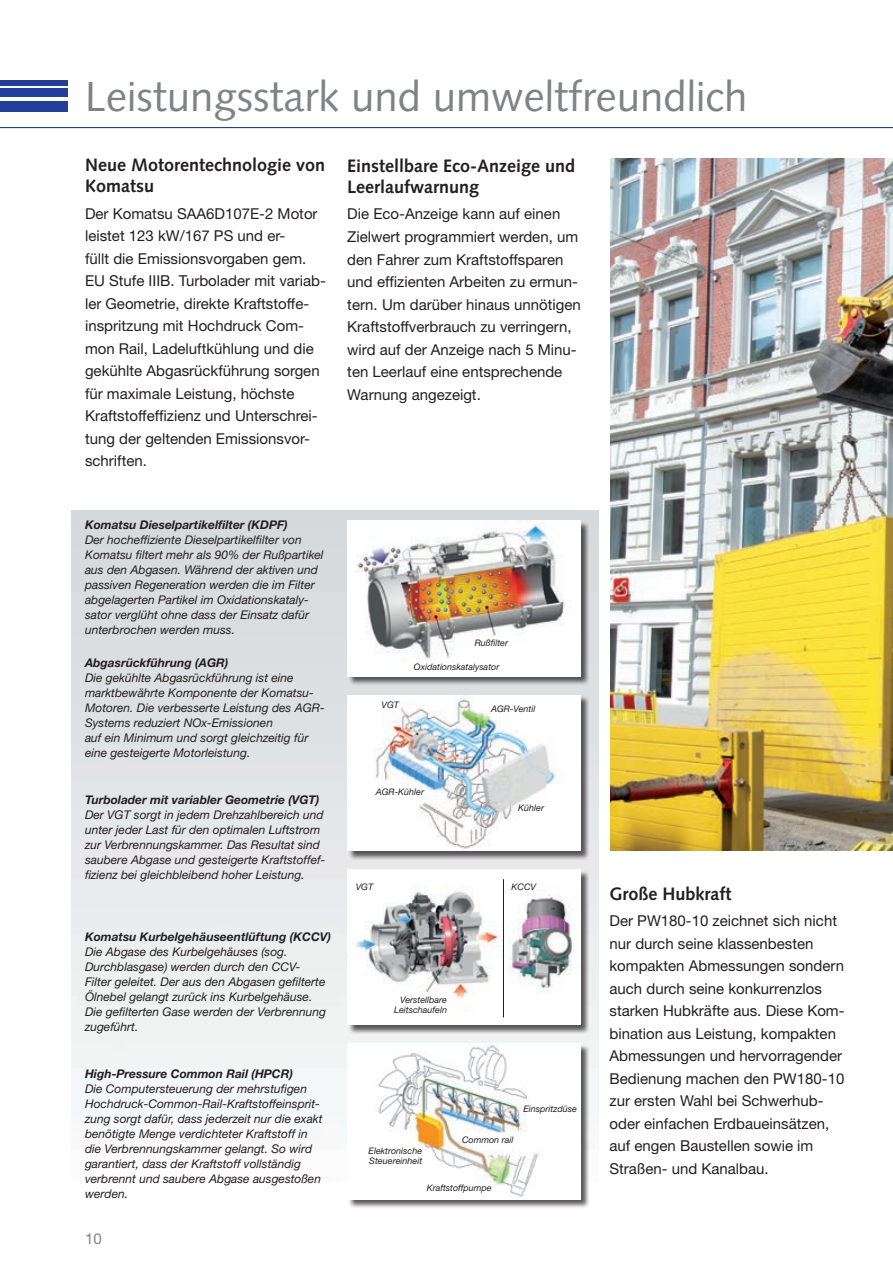
<style>
.page{position:relative;width:893px;height:1263px;background:#fff}
.page>*{position:absolute;margin:0;border:0;box-sizing:border-box;transform-origin:0 0}
.t1{font:42px "Syntax LTCE";color:#808285}
.t2{font:700 18px/21px "Syntax LTCE";color:#231f20}
.t3{font:15px/22.5px "Helvetica Neue LT Pro";color:#231f20}
.t4{font:15px "Helvetica Neue LT Pro";color:#808285}
.t5{font:italic 12px/15px "Helvetica Neue LT Pro";color:#231f20}
.t6{font:italic 700 12px "Helvetica Neue LT Pro";color:#231f20}
.t7{font:italic 9px/10.8px "Helvetica Neue LT Pro";color:#231f20;text-align:right}
</style>
<div class="page">
<img style="left:610px;top:158px;width:283px;height:692px">
<hr style="left:0;top:127px;width:893px;height:1px;background:#223f99">
<div style="left:0;top:101px;width:68px;height:10px;background:#223f99"></div>
<div style="left:0;top:89px;width:68px;height:8px;background:#223f99"></div>
<div style="left:0;top:80px;width:68px;height:5px;background:#223f99"></div>
<div style="left:348px;top:521px;width:241px;height:165px;background:#231f20;opacity:.75"></div>
<img style="left:348px;top:521px;width:232px;height:155px">
<div style="left:348px;top:695px;width:241px;height:165px;background:#231f20;opacity:.75"></div>
<img style="left:348px;top:695px;width:232px;height:155px">
<div style="left:348px;top:869px;width:241px;height:165px;background:#231f20;opacity:.75"></div>
<img style="left:347px;top:869px;width:233px;height:156px">
<div style="left:348px;top:1044px;width:241px;height:164px;background:#231f20;opacity:.75"></div>
<img style="left:348px;top:1044px;width:232px;height:155px">
<hr style="left:503px;top:879px;width:1px;height:138px;background:#231f20">
<h1 class="t1" style="left:85px;top:72px;width:664px">Leistungsstark und umweltfreundlich</h1>
<h2 class="t2" style="left:85px;top:154px;width:242px">Neue Motorentechnologie von<br>Komatsu</h2>
<p class="t3" style="left:85px;top:202px;width:242px">Der Komatsu SAA6D107E-2 Motor leistet 123 kW/167 PS und er-<br>füllt die Emissionsvorgaben gem.<br>EU Stufe IIIB. Turbolader mit variab&shy;ler Geometrie, direkte Kraftstoffe&shy;inspritzung mit Hochdruck Com&shy;mon Rail, Ladeluftkühlung und die gekühlte Abgasrückführung sorgen für maximale Leistung, höchste<br>Kraftstoffeffizienz und Unterschrei&shy;tung der geltenden Emissionsvor&shy;schriften.</p>
<h2 class="t2" style="left:347px;top:155px;width:230px">Einstellbare Eco-Anzeige und<br>Leerlaufwarnung</h2>
<p class="t3" style="left:347px;top:203px;width:235px">Die Eco-Anzeige kann auf einen<br>Zielwert programmiert werden, um den Fahrer zum Kraftstoffsparen und effizienten Arbeiten zu ermun&shy;tern. Um darüber hinaus unnötigen<br>Kraftstoffverbrauch zu verringern, wird auf der Anzeige nach 5 Minu&shy;ten Leerlauf eine entsprechende<br>Warnung angezeigt.</p>
<p class="t6" style="left:85px;top:517px;width:204px">Komatsu Dieselpartikelfilter (KDPF)</p>
<p class="t5" style="left:85px;top:532px;width:240px">Der hocheffiziente Dieselpartikelfilter von Komatsu filtert mehr als 90% der Rußpartikel aus den Abgasen. Während der aktiven und passiven Regeneration werden die im Filter abgelagerten Partikel im Oxidationskataly&shy;sator verglüht ohne dass der Einsatz dafür unterbrochen werden muss.</p>
<p class="t6" style="left:85px;top:655px;width:145px">Abgasrückführung (AGR)</p>
<p class="t5" style="left:85px;top:669px;width:241px">Die gekühlte Abgasrückführung ist eine marktbewährte Komponente der Komatsu-Motoren. Die verbesserte Leistung des AGR-Systems reduziert NOx-Emissionen<br>auf ein Minimum und sorgt gleichzeitig für eine gesteigerte Motorleistung.</p>
<p class="t6" style="left:85px;top:792px;width:236px">Turbolader mit variabler Geometrie (VGT)</p>
<p class="t5" style="left:85px;top:807px;width:242px">Der VGT sorgt in jedem Drehzahlbereich und unter jeder Last für den optimalen Luftstrom zur Verbrennungskammer. Das Resultat sind saubere Abgase und gesteigerte Kraftstoffef&shy;fizienz bei gleichbleibend hoher Leistung.</p>
<p class="t6" style="left:85px;top:929px;width:247px">Komatsu Kurbelgehäuseentlüftung (KCCV)</p>
<p class="t5" style="left:85px;top:944px;width:242px">Die Abgase des Kurbelgehäuses (sog.<br>Durchblasgase) werden durch den CCV-Filter geleitet. Der aus den Abgasen gefilterte Ölnebel gelangt zurück ins Kurbelgehäuse.<br>Die gefilterten Gase werden der Verbrennung zugeführt.</p>
<p class="t6" style="left:85px;top:1067px;width:210px">High-Pressure Common Rail (HPCR)</p>
<p class="t5" style="left:85px;top:1081px;width:239px">Die Computersteuerung der mehrstufigen Hochdruck-Common-Rail-Kraftstoffeinsprit&shy;zung sorgt dafür, dass jederzeit nur die exakt benötigte Menge verdichteter Kraftstoff in die Verbrennungskammer gelangt. So wird garantiert, dass der Kraftstoff vollständig verbrennt und saubere Abgase ausgestoßen werden.</p>
<p class="t4" style="left:85px;top:1229px;width:18px">10</p>
<p class="t7" style="left:475px;top:637px;width:35px">Rußfilter</p>
<p class="t7" style="left:382px;top:699px;width:19px">VGT</p>
<p class="t7" style="left:414px;top:661px;width:87px">Oxidationskatalysator</p>
<p class="t7" style="left:491px;top:703px;width:46px">AGR-Ventil</p>
<p class="t7" style="left:376px;top:786px;width:50px">AGR-Kühler</p>
<p class="t7" style="left:518px;top:802px;width:27px">Kühler</p>
<p class="t7" style="left:356px;top:881px;width:19px">VGT</p>
<p class="t7" style="left:512px;top:881px;width:26px">KCCV</p>
<p class="t7" style="left:394px;top:994px;width:55px">Verstellbare<br>Leitschaufeln</p>
<p class="t7" style="left:369px;top:1145px;width:55px;text-align:left">Elektronische<br>Steuereinheit</p>
<p class="t7" style="left:462px;top:1134px;width:53px">Common rail</p>
<p class="t7" style="left:427px;top:1182px;width:67px">Kraftstoffpumpe</p>
<p class="t7" style="left:523px;top:1103px;width:55px">Einspritzdüse</p>
<h2 class="t2" style="left:609px;top:883px;width:124px">Große Hubkraft</h2>
<p class="t3" style="left:609px;top:909px;width:237px">Der PW180-10 zeichnet sich nicht nur durch seine klassenbesten kompakten Abmessungen sondern auch durch seine konkurrenzlos starken Hubkräfte aus. Diese Kom&shy;bination aus Leistung, kompakten<br>Abmessungen und hervorragender<br>Bedienung machen den PW180-10 zur ersten Wahl bei Schwerhub&shy;oder einfachen Erdbaueinsätzen, auf engen Baustellen sowie im<br>Straßen- und Kanalbau.</p>
</div>
